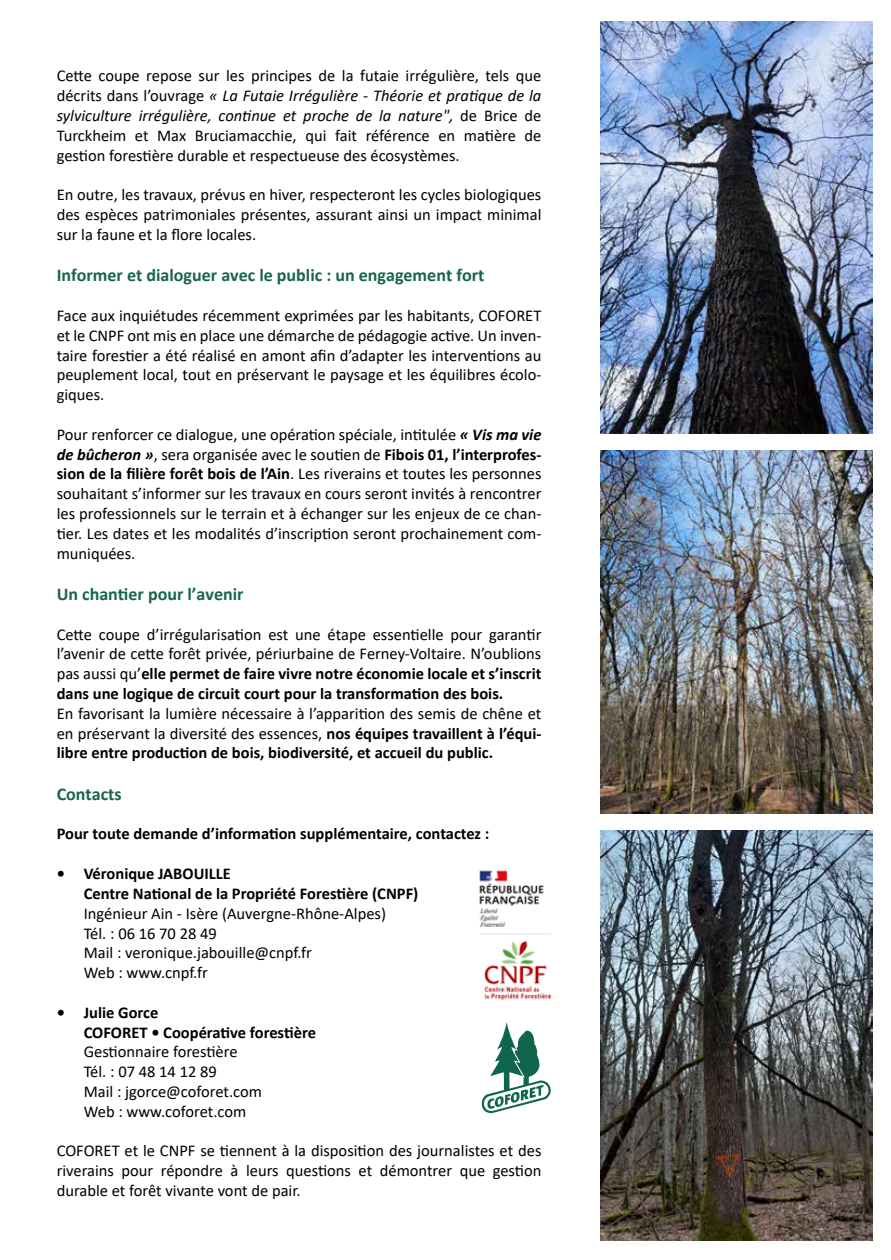
<style>
.page{position:relative;width:891px;height:1260px;background:#fff}
.page>*{position:absolute;margin:0;border:0;box-sizing:border-box;transform-origin:0 0}
.t1{font:700 18px "Calibri";color:#16664a}
.t2{font:16.5px/19.8px "Calibri";color:#000;text-align:justify}
.t3{font:700 16.5px/19.8px "Calibri";color:#000}
.s1{font-style:italic}
.s2{font-weight:700;font-style:italic}
.s3{font-weight:700}
</style>
<div class="page">
<svg style="left:481px;top:1022px;width:70px;height:91px"></svg>
<img style="left:479px;top:870px;width:73px;height:131px">
<img style="left:600px;top:22px;width:272px;height:411px">
<img style="left:601px;top:450px;width:271px;height:363px">
<img style="left:601px;top:830px;width:271px;height:410px">
<p class="t2" style="left:57px;top:66px;width:486px">Cette coupe repose sur les principes de la futaie irrégulière, tels que décrits dans l’ouvrage <span class="s1">« La Futaie Irrégulière - Théorie et pratique de la sylviculture irrégulière, continue et proche de la nature",</span> de Brice de Turckheim et Max Bruciamacchie, qui fait référence en matière de gestion forestière durable et respectueuse des écosystèmes.</p>
<p class="t2" style="left:57px;top:184px;width:486px">En outre, les travaux, prévus en hiver, respecteront les cycles biologiques des espèces patrimoniales présentes, assurant ainsi un impact minimal sur la faune et la flore locales.</p>
<p class="t1" style="left:57px;top:262px;width:429px">Informer et dialoguer avec le public : un engagement fort</p>
<p class="t2" style="left:57px;top:305px;width:486px">Face aux inquiétudes récemment exprimées par les habitants, COFORET et le CNPF ont mis en place une démarche de pédagogie active. Un inven&shy;taire forestier a été réalisé en amont afin d’adapter les interventions au peuplement local, tout en préservant le paysage et les équilibres écolo&shy;giques.</p>
<p class="t2" style="left:57px;top:424px;width:486px">Pour renforcer ce dialogue, une opération spéciale, intitulée <span class="s2">« Vis ma vie de bûcheron »</span>, sera organisée avec le soutien de <span class="s3">Fibois 01, l’interprofes&shy;sion de la filière forêt bois de l’Ain</span>. Les riverains et toutes les personnes souhaitant s’informer sur les travaux en cours seront invités à rencontrer les professionnels sur le terrain et à échanger sur les enjeux de ce chan&shy;tier. Les dates et les modalités d’inscription seront prochainement com&shy;muniquées.</p>
<p class="t1" style="left:57px;top:581px;width:188px">Un chantier pour l’avenir</p>
<p class="t2" style="left:57px;top:624px;width:486px">Cette coupe d’irrégularisation est une étape essentielle pour garantir l’avenir de cette forêt privée, périurbaine de Ferney-Voltaire. N’oublions pas aussi qu’<span class="s3">elle permet de faire vivre notre économie locale et s’inscrit dans une logique de circuit court pour la transformation des bois.</span></p>
<p class="t2" style="left:57px;top:703px;width:486px">En favorisant la lumière nécessaire à l’apparition des semis de chêne et en préservant la diversité des essences, <span class="s3">nos équipes travaillent à l’équi&shy;libre entre production de bois, biodiversité, et accueil du public.</span></p>
<p class="t1" style="left:57px;top:781px;width:66px">Contacts</p>
<p class="t3" style="left:57px;top:824px;width:434px">Pour toute demande d’information supplémentaire, contactez :</p>
<p class="t3" style="left:84px;top:863px;width:336px;text-indent:-27px">• Véronique JABOUILLE<br>Centre National de la Propriété Forestière (CNPF)</p>
<p class="t2" style="left:84px;top:903px;width:304px;text-align:left">Ingénieur Ain - Isère (Auvergne-Rhône-Alpes)<br>Tél. : 06 16 70 28 49<br>Mail : veronique.jabouille@cnpf.fr<br>Web : www.cnpf.fr</p>
<p class="t3" style="left:84px;top:1002px;width:234px;text-indent:-27px">• Julie Gorce<br>COFORET • Coopérative forestière</p>
<p class="t2" style="left:84px;top:1041px;width:180px;text-align:left">Gestionnaire forestière<br>Tél. : 07 48 14 12 89<br>Mail : jgorce@coforet.com<br>Web : www.coforet.com</p>
<p class="t2" style="left:57px;top:1140px;width:486px">COFORET et le CNPF se tiennent à la disposition des journalistes et des riverains pour répondre à leurs questions et démontrer que gestion durable et forêt vivante vont de pair.</p>
</div>
